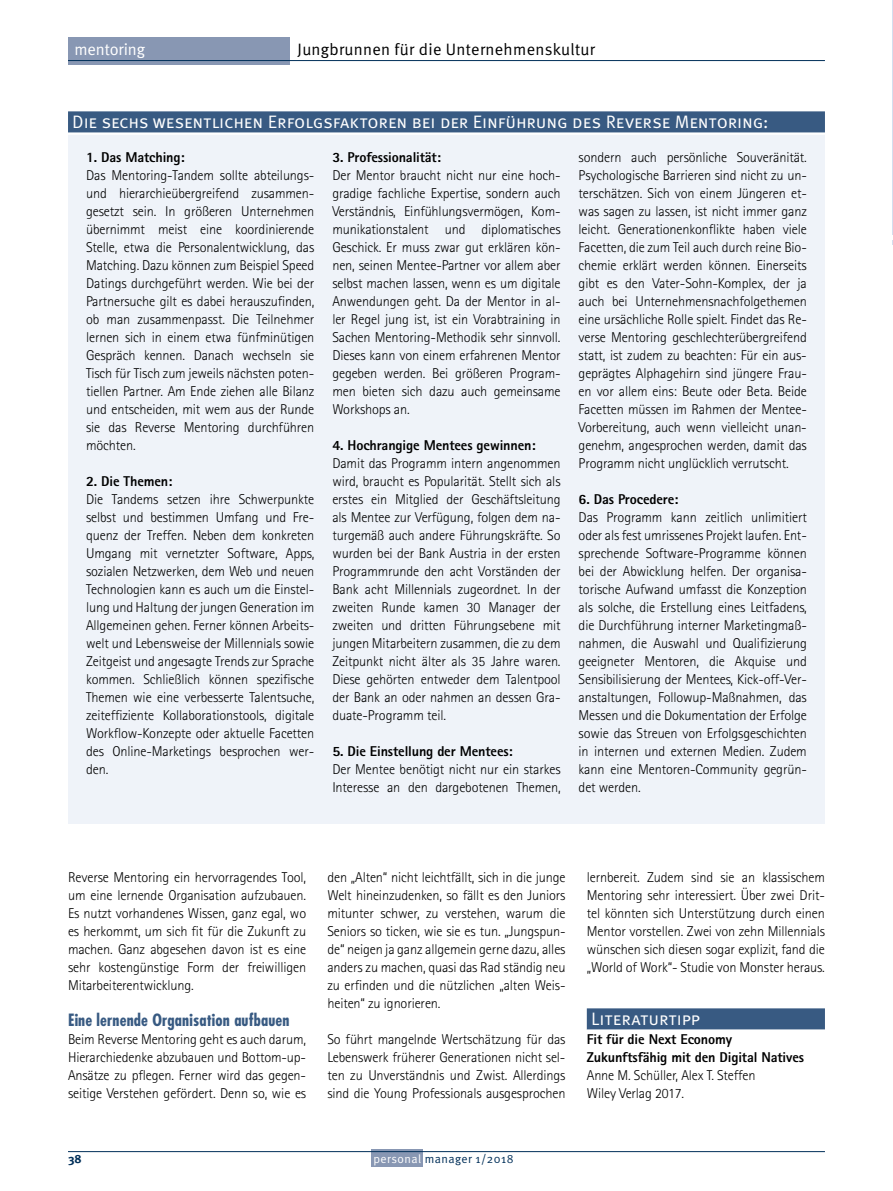
<style>
.page{position:relative;width:893px;height:1191px;background:#fff}
.page>*{position:absolute;margin:0;border:0;box-sizing:border-box;transform-origin:0 0}
.t1{font:18px "Meta Normal Caps";letter-spacing:-.005em;color:#fff}
.t2{font:16.5px "Meta Normal";letter-spacing:.02em;color:#000}
.t3{font:700 condensed 16.5px "Futura";letter-spacing:.01em;color:#385a82}
.t4{font:16.5px "Meta Normal";letter-spacing:-.005em;color:#fff}
.t5{font:300 14.25px/18px "Rotis Sans Serif";letter-spacing:-.01em;color:#000;text-align:justify}
.t6{font:800 14.25px/18px "Rotis Sans Serif";letter-spacing:-.01em;color:#000}
.t7{font:12px "Meta Normal";letter-spacing:.04em;color:#002f59}
.t8{font:700 12px "Meta";color:#002f59}
.s1{color:#fff}
</style>
<div class="page">
<div style="left:372px;top:1149px;width:51px;height:17px;background:#8897b3"></div>
<hr style="left:68px;top:1151px;width:757px;height:1px;background:#002f59">
<hr style="left:892px;top:0;width:1px;height:244px;background:#d4deef">
<div style="left:68px;top:37px;width:221px;height:28px;background:#8897b3"></div>
<hr style="left:68px;top:60px;width:757px;height:1px;background:#002f59">
<div style="left:68px;top:115px;width:757px;height:709px;background:#eff3f9"></div>
<div style="left:68px;top:111px;width:757px;height:22px;background:#385a82"></div>
<hr style="left:68px;top:133px;width:757px;height:2px;background:#fff">
<div style="left:587px;top:1008px;width:238px;height:21px;background:#385a82"></div>
<p class="t4" style="left:74px;top:40px;width:72px">mentoring</p>
<p class="t2" style="left:298px;top:39px;width:299px">Jungbrunnen für die Unternehmenskultur</p>
<p class="t1" style="left:72px;top:111px;width:698px">Die sechs wesentlichen Erfolgsfaktoren bei der Einführung des Reverse Mentoring:</p>
<p class="t6" style="left:86px;top:148px;width:100px">1. Das Matching:</p>
<p class="t5" style="left:86px;top:166px;width:230px">Das Mentoring-Tandem sollte abteilungs&shy;und hierarchieübergreifend zusammen&shy;gesetzt sein. In größeren Unternehmen übernimmt meist eine koordinierende Stelle, etwa die Personalentwicklung, das Matching. Dazu können zum Beispiel Speed Datings durchgeführt werden. Wie bei der Partnersuche gilt es dabei herauszufinden, ob man zusammenpasst. Die Teilnehmer lernen sich in einem etwa fünfminütigen Gespräch kennen. Danach wechseln sie Tisch für Tisch zum jeweils nächsten poten&shy;tiellen Partner. Am Ende ziehen alle Bilanz und entscheiden, mit wem aus der Runde sie das Reverse Mentoring durchführen möchten.</p>
<p class="t6" style="left:86px;top:472px;width:88px">2. Die Themen:</p>
<p class="t5" style="left:86px;top:490px;width:230px">Die Tandems setzen ihre Schwerpunkte selbst und bestimmen Umfang und Fre&shy;quenz der Treffen. Neben dem konkreten Umgang mit vernetzter Software, Apps, sozialen Netzwerken, dem Web und neuen Technologien kann es auch um die Einstel&shy;lung und Haltung der jungen Generation im Allgemeinen gehen. Ferner können Arbeits&shy;welt und Lebensweise der Millennials sowie Zeitgeist und angesagte Trends zur Sprache kommen. Schließlich können spezifische Themen wie eine verbesserte Talentsuche, zeiteffiziente Kollaborationstools, digitale Workflow-Konzepte oder aktuelle Facetten des Online-Marketings besprochen wer&shy;den.</p>
<p class="t5" style="left:579px;top:148px;width:230px">sondern auch persönliche Souveränität.<br>Psychologische Barrieren sind nicht zu un&shy;terschätzen. Sich von einem Jüngeren et&shy;was sagen zu lassen, ist nicht immer ganz leicht. Generationenkonflikte haben viele Facetten, die zum Teil auch durch reine Bio&shy;chemie erklärt werden können. Einerseits gibt es den Vater-Sohn-Komplex, der ja auch bei Unternehmensnachfolgethemen eine ursächliche Rolle spielt. Findet das Re&shy;verse Mentoring geschlechterübergreifend statt, ist zudem zu beachten: Für ein aus&shy;geprägtes Alphagehirn sind jüngere Frau&shy;en vor allem eins: Beute oder Beta. Beide Facetten müssen im Rahmen der Mentee-Vorbereitung, auch wenn vielleicht unan&shy;genehm, angesprochen werden, damit das Programm nicht unglücklich verrutscht.</p>
<p class="t6" style="left:579px;top:490px;width:101px">6. Das Procedere:</p>
<p class="t5" style="left:579px;top:508px;width:230px">Das Programm kann zeitlich unlimitiert oder als fest umrissenes Projekt laufen. Ent&shy;sprechende Software-Programme können bei der Abwicklung helfen. Der organisa&shy;torische Aufwand umfasst die Konzeption als solche, die Erstellung eines Leitfadens, die Durchführung interner Marketingmaß&shy;nahmen, die Auswahl und Qualifizierung geeigneter Mentoren, die Akquise und Sensibilisierung der Mentees, Kick-off-Ver&shy;anstaltungen, Followup-Maßnahmen, das Messen und die Dokumentation der Erfolge sowie das Streuen von Erfolgsgeschichten in internen und externen Medien. Zudem kann eine Mentoren-Community gegrün&shy;det werden.</p>
<p class="t6" style="left:332px;top:148px;width:110px">3. Professionalität:</p>
<p class="t5" style="left:332px;top:166px;width:230px">Der Mentor braucht nicht nur eine hoch&shy;gradige fachliche Expertise, sondern auch Verständnis, Einfühlungsvermögen, Kom&shy;munikationstalent und diplomatisches Geschick. Er muss zwar gut erklären kön&shy;nen, seinen Mentee-Partner vor allem aber selbst machen lassen, wenn es um digitale Anwendungen geht. Da der Mentor in al&shy;ler Regel jung ist, ist ein Vorabtraining in Sachen Mentoring-Methodik sehr sinnvoll.<br>Dieses kann von einem erfahrenen Mentor gegeben werden. Bei größeren Program&shy;men bieten sich dazu auch gemeinsame Workshops an.</p>
<p class="t6" style="left:332px;top:436px;width:205px">4. Hochrangige Mentees gewinnen:</p>
<p class="t5" style="left:332px;top:454px;width:230px">Damit das Programm intern angenommen wird, braucht es Popularität. Stellt sich als erstes ein Mitglied der Geschäftsleitung als Mentee zur Verfügung, folgen dem na&shy;turgemäß auch andere Führungskräfte. So wurden bei der Bank Austria in der ersten Programmrunde den acht Vorständen der Bank acht Millennials zugeordnet. In der zweiten Runde kamen 30 Manager der zweiten und dritten Führungsebene mit jungen Mitarbeitern zusammen, die zu dem Zeitpunkt nicht älter als 35 Jahre waren.<br>Diese gehörten entweder dem Talentpool der Bank an oder nahmen an dessen Gra&shy;duate-Programm teil.</p>
<p class="t6" style="left:332px;top:742px;width:182px">5. Die Einstellung der Mentees:</p>
<p class="t5" style="left:332px;top:760px;width:230px">Der Mentee benötigt nicht nur ein starkes<br>Interesse an den dargebotenen Themen,</p>
<p class="t5" style="left:68px;top:868px;width:240px">Reverse Mentoring ein hervorragendes Tool, um eine lernende Organisation aufzubauen.<br>Es nutzt vorhandenes Wissen, ganz egal, wo es herkommt, um sich fit für die Zukunft zu machen. Ganz abgesehen davon ist es eine sehr kostengünstige Form der freiwilligen Mitarbeiterentwicklung.</p>
<p class="t3" style="left:68px;top:1010px;width:223px">Eine lernende Organisation aufbauen</p>
<p class="t5" style="left:68px;top:1030px;width:240px">Beim Reverse Mentoring geht es auch darum, Hierarchiedenke abzubauen und Bottom-up-Ansätze zu pflegen. Ferner wird das gegen&shy;seitige Verstehen gefördert. Denn so, wie es</p>
<p class="t5" style="left:327px;top:868px;width:240px">den „Alten“ nicht leichtfällt, sich in die junge Welt hineinzudenken, so fällt es den Juniors mitunter schwer, zu verstehen, warum die Seniors so ticken, wie sie es tun. „Jungspun&shy;de“ neigen ja ganz allgemein gerne dazu, alles anders zu machen, quasi das Rad ständig neu zu erfinden und die nützlichen „alten Weis&shy;heiten“ zu ignorieren.</p>
<p class="t5" style="left:327px;top:1030px;width:240px">So führt mangelnde Wertschätzung für das Lebenswerk früherer Generationen nicht sel&shy;ten zu Unverständnis und Zwist. Allerdings sind die Young Professionals ausgesprochen</p>
<p class="t8" style="left:68px;top:1151px;width:15px">38</p>
<p class="t7" style="left:373px;top:1151px;width:142px"><span class="s1">personal</span> manager 1/2018</p>
<p class="t5" style="left:587px;top:868px;width:240px">lernbereit. Zudem sind sie an klassischem Mentoring sehr interessiert. Über zwei Drit&shy;tel könnten sich Unterstützung durch einen Mentor vorstellen. Zwei von zehn Millennials wünschen sich diesen sogar explizit, fand die „World of Work“- Studie von Monster heraus.</p>
<p class="t1" style="left:591px;top:1008px;width:110px">Literaturtipp</p>
<p class="t6" style="left:587px;top:1030px;width:219px">Fit für die Next Economy<br>Zukunftsfähig mit den Digital Natives</p>
<p class="t5" style="left:587px;top:1066px;width:170px">Anne M. Schüller, Alex T. Steffen<br>Wiley Verlag 2017.</p>
</div>
